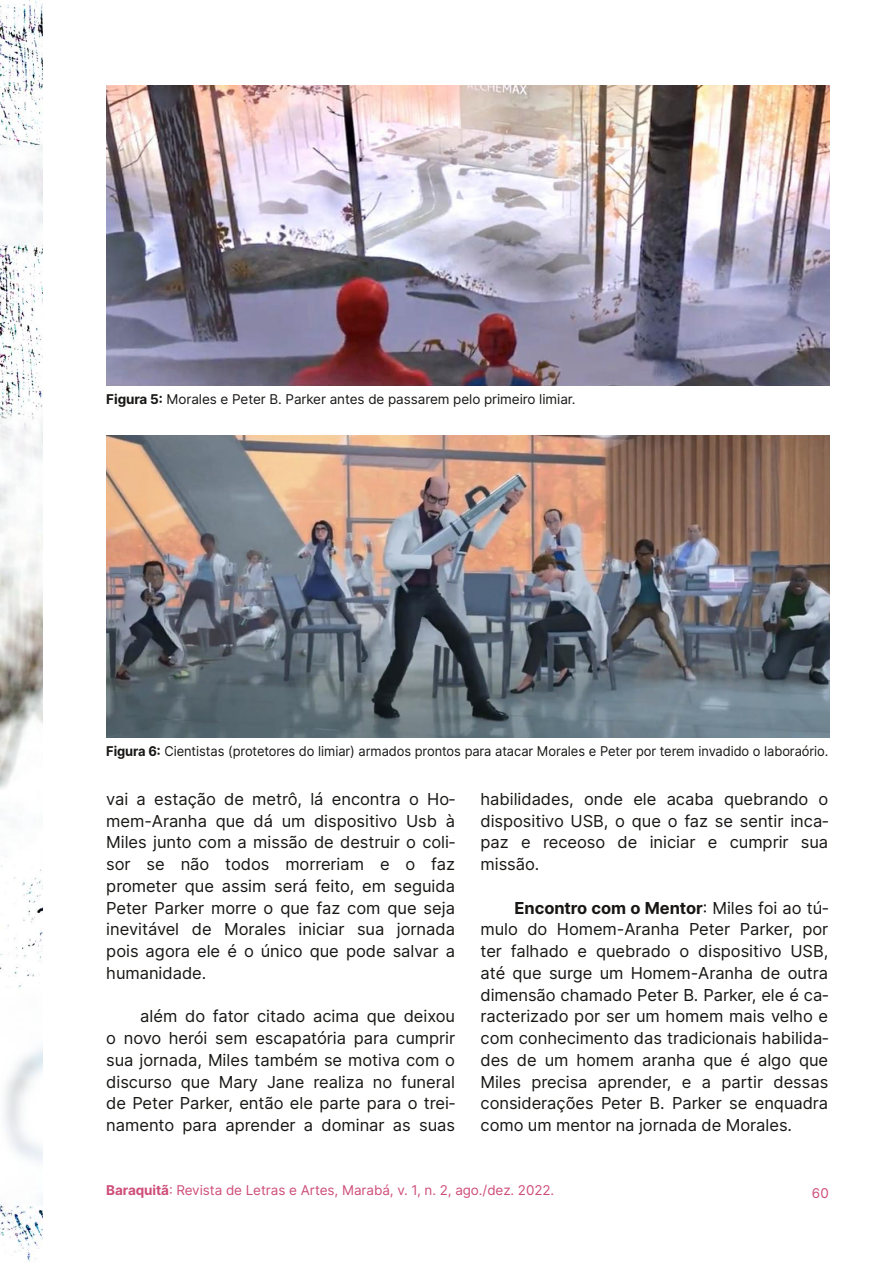
<style>
.page{position:relative;width:893px;height:1263px;background:#fff}
.page>*{position:absolute;margin:0;border:0;box-sizing:border-box;transform-origin:0 0}
.t1{font:16.5px/21.8px "Inter";color:#181715;text-align:justify}
.t2{font:13.5px "Inter";letter-spacing:-.005em;color:#181715;scale:.96 1}
.t3{font:13.5px "Inter";letter-spacing:-.005em;color:#ce4e78}
.t4{font:13.5px "Inter";letter-spacing:-.005em;color:#181715}
.s1{font-weight:700}
</style>
<div class="page">
<img style="left:106px;top:85px;width:723px;height:300px">
<img style="left:106px;top:436px;width:723px;height:301px">
<img style="left:0;top:0;width:43px;height:1262px">
<p class="t4" style="left:106px;top:391px;width:471px"><span class="s1">Figura 5:</span> Morales e Peter B. Parker antes de passarem pelo primeiro limiar.</p>
<p class="t2" style="left:106px;top:743px;width:754px"><span class="s1">Figura 6:</span> Cientistas (protetores do limiar) armados prontos para atacar Morales e Peter por terem invadido o laboraório.</p>
<p class="t1" style="left:106px;top:788px;width:350px">vai a estação de metrô, lá encontra o Ho‐ mem-Aranha que dá um dispositivo Usb à Miles junto com a missão de destruir o coli‐ sor se não todos morreriam e o faz prometer que assim será feito, em seguida Peter Parker morre o que faz com que seja inevitável de Morales iniciar sua jornada pois agora ele é o único que pode salvar a humanidade.</p>
<p class="t1" style="left:106px;top:1005px;width:350px;text-indent:34px">além do fator citado acima que deixou o novo herói sem escapatória para cumprir sua jornada, Miles também se motiva com o discurso que Mary Jane realiza no funeral de Peter Parker, então ele parte para o trei‐ namento para aprender a dominar as suas</p>
<p class="t1" style="left:480px;top:788px;width:349px">habilidades, onde ele acaba quebrando o dispositivo USB, o que o faz se sentir inca‐ paz e receoso de iniciar e cumprir sua missão.</p>
<p class="t1" style="left:480px;top:897px;width:349px;text-indent:34px"><span class="s1">Encontro com o Mentor</span>: Miles foi ao tú‐ mulo do Homem-Aranha Peter Parker, por ter falhado e quebrado o dispositivo USB, até que surge um Homem-Aranha de outra dimensão chamado Peter B. Parker, ele é ca‐ racterizado por ser um homem mais velho e com conhecimento das tradicionais habilida‐ des de um homem aranha que é algo que Miles precisa aprender, e a partir dessas considerações Peter B. Parker se enquadra como um mentor na jornada de Morales.</p>
<p class="t3" style="left:106px;top:1182px;width:450px"><span class="s1">Baraquitã</span>: Revista de Letras e Artes, Marabá, v. 1, n. 2, ago./dez. 2022.</p>
<p class="t3" style="left:812px;top:1185px;width:18px">60</p>
</div>
